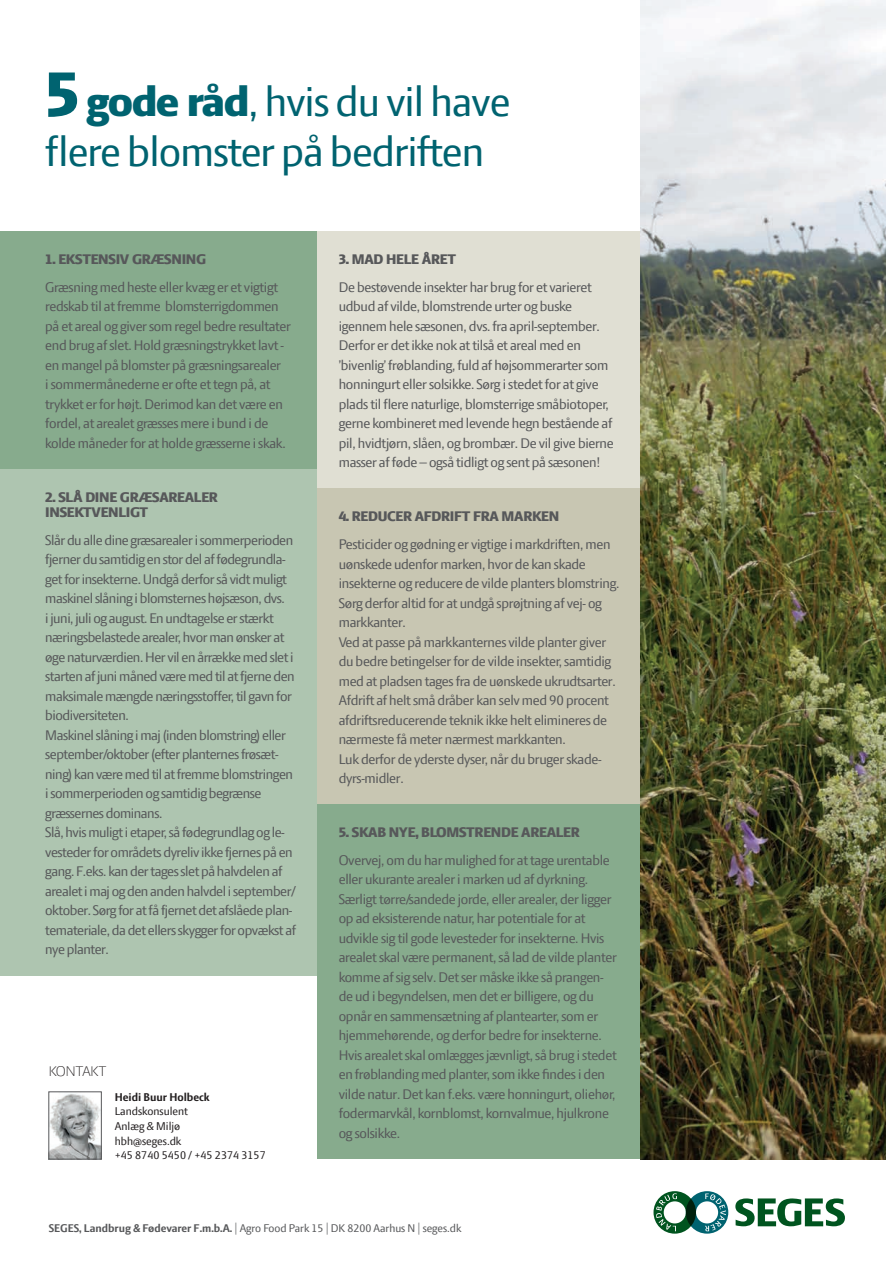
<style>
.page{position:relative;width:886px;height:1263px;background:#fff}
.page>*{position:absolute;margin:0;border:0;box-sizing:border-box;transform-origin:0 0}
.t1{font:45px/49.5px "LF Press Sans";letter-spacing:-.02em;color:#006370}
.t2{font:15px/19.5px "LF Press Sans";letter-spacing:-.02em;color:#57585a}
.t3{font:800 15px/15px "LF Press Sans";letter-spacing:-.02em;color:#57585a}
.t4{font:300 15px "LF Press Sans";letter-spacing:-.015em;color:#231f20}
.t5{font:12.15px/14.5px "LF Press Sans";color:#231f20}
.t6{font:700 12.15px "LF Press Sans";color:#231f20}
.t7{font:12px "LF Press Sans";color:#57585a}
.s1{font-weight:800;font-size:69px}
.s2{font-weight:800}
.s3{font-weight:700}
</style>
<div class="page">
<svg style="left:653px;top:1191px;width:75px;height:42px"></svg>
<svg style="left:735px;top:1198px;width:110px;height:28px"></svg>
<div style="left:0;top:469px;width:317px;height:506px;background:#aec5b0"></div>
<div style="left:0;top:231px;width:317px;height:238px;background:#87ab8d"></div>
<div style="left:317px;top:231px;width:323px;height:257px;background:#e0dfd3"></div>
<div style="left:317px;top:488px;width:323px;height:316px;background:#c8c6b2"></div>
<div style="left:317px;top:804px;width:323px;height:355px;background:#87ab8d"></div>
<img style="left:51px;top:1093px;width:48px;height:64px">
<div style="left:49px;top:1091px;width:52px;height:68px;border:1px solid #57585a"></div>
<img style="left:641px;top:0;width:245px;height:1159px">
<h1 class="t1" style="left:45px;top:76px;width:467px"><span class="s1">5</span> <span class="s2">gode råd</span>, hvis du vil have flere blomster på bedriften</h1>
<p class="t3" style="left:45px;top:251px;width:162px">1. EKSTENSIV GRÆSNING</p>
<p class="t2" style="left:45px;top:277px;width:247px">Græsning med heste eller kvæg er et vigtigt redskab til at fremme blomsterrigdommen på et areal og giver som regel bedre resultater end brug af slet. Hold græsningstrykket lavt - en mangel på blomster på græsningsarealer<br>i sommermånederne er ofte et tegn på, at trykket er for højt. Derimod kan det være en fordel, at arealet græsses mere i bund i de kolde måneder for at holde græsserne i skak.</p>
<p class="t3" style="left:45px;top:489px;width:174px">2. SLÅ DINE GRÆSAREALER<br>INSEKTVENLIGT</p>
<p class="t2" style="left:45px;top:530px;width:252px">Slår du alle dine græsarealer i sommerperioden fjerner du samtidig en stor del af fødegrundla&shy;get for insekterne. Undgå derfor så vidt muligt maskinel slåning i blomsternes højsæson, dvs.<br>i juni, juli og august. En undtagelse er stærkt næringsbelastede arealer, hvor man ønsker at øge naturværdien. Her vil en årrække med slet i starten af juni måned være med til at fjerne den maksimale mængde næringsstoffer, til gavn for biodiversiteten.<br>Maskinel slåning i maj (inden blomstring) eller september/oktober (efter planternes frøsæt&shy;ning) kan være med til at fremme blomstringen i sommerperioden og samtidig begrænse græssernes dominans.<br>Slå, hvis muligt i etaper, så fødegrundlag og le&shy;vesteder for områdets dyreliv ikke fjernes på en gang. F.eks. kan der tages slet på halvdelen af arealet i maj og den anden halvdel i september/ oktober. Sørg for at få fjernet det afslåede plan&shy;temateriale, da det ellers skygger for opvækst af nye planter.</p>
<p class="t4" style="left:49px;top:1062px;width:59px">KONTAKT</p>
<p class="t6" style="left:115px;top:1090px;width:96px">Heidi Buur Holbeck</p>
<p class="t5" style="left:115px;top:1104px;width:152px">Landskonsulent<br>Anlæg &amp; Miljø<br>hbh@seges.dk<br>+45 8740 5450 / +45 2374 3157</p>
<p class="t3" style="left:339px;top:251px;width:119px">3. MAD HELE ÅRET</p>
<p class="t2" style="left:339px;top:277px;width:276px">De bestøvende insekter har brug for et varieret udbud af vilde, blomstrende urter og buske igennem hele sæsonen, dvs. fra april-september.<br>Derfor er det ikke nok at tilså et areal med en ’bivenlig’ frøblanding, fuld af højsommerarter som honningurt eller solsikke. Sørg i stedet for at give plads til flere naturlige, blomsterrige småbiotoper, gerne kombineret med levende hegn bestående af pil, hvidtjørn, slåen, og brombær. De vil give bierne masser af føde – også tidligt og sent på sæsonen!</p>
<p class="t3" style="left:339px;top:509px;width:222px">4. REDUCER AFDRIFT FRA MARKEN</p>
<p class="t2" style="left:339px;top:534px;width:282px">Pesticider og gødning er vigtige i markdriften, men uønskede udenfor marken, hvor de kan skade insekterne og reducere de vilde planters blomstring.<br>Sørg derfor altid for at undgå sprøjtning af vej- og markkanter.<br>Ved at passe på markkanternes vilde planter giver du bedre betingelser for de vilde insekter, samtidig med at pladsen tages fra de uønskede ukrudtsarter.<br>Afdrift af helt små dråber kan selv med 90 procent afdriftsreducerende teknik ikke helt elimineres de nærmeste få meter nærmest markkanten.<br>Luk derfor de yderste dyser, når du bruger skade&shy;dyrs-midler.</p>
<p class="t3" style="left:339px;top:824px;width:242px">5. SKAB NYE, BLOMSTRENDE AREALER</p>
<p class="t2" style="left:339px;top:850px;width:279px">Overvej, om du har mulighed for at tage urentable eller ukurante arealer i marken ud af dyrkning.<br>Særligt tørre/sandede jorde, eller arealer, der ligger op ad eksisterende natur, har potentiale for at udvikle sig til gode levesteder for insekterne. Hvis arealet skal være permanent, så lad de vilde planter komme af sig selv. Det ser måske ikke så prangen&shy;de ud i begyndelsen, men det er billigere, og du opnår en sammensætning af plantearter, som er hjemmehørende, og derfor bedre for insekterne.<br>Hvis arealet skal omlægges jævnligt, så brug i stedet en frøblanding med planter, som ikke findes i den vilde natur. Det kan f.eks. være honningurt, oliehør, fodermarvkål, kornblomst, kornvalmue, hjulkrone og solsikke.</p>
<p class="t7" style="left:49px;top:1220px;width:414px"><span class="s3">SEGES, Landbrug &amp; Fødevarer F.m.b.A.</span> | Agro Food Park 15 | DK 8200 Aarhus N | seges.dk</p>
</div>
